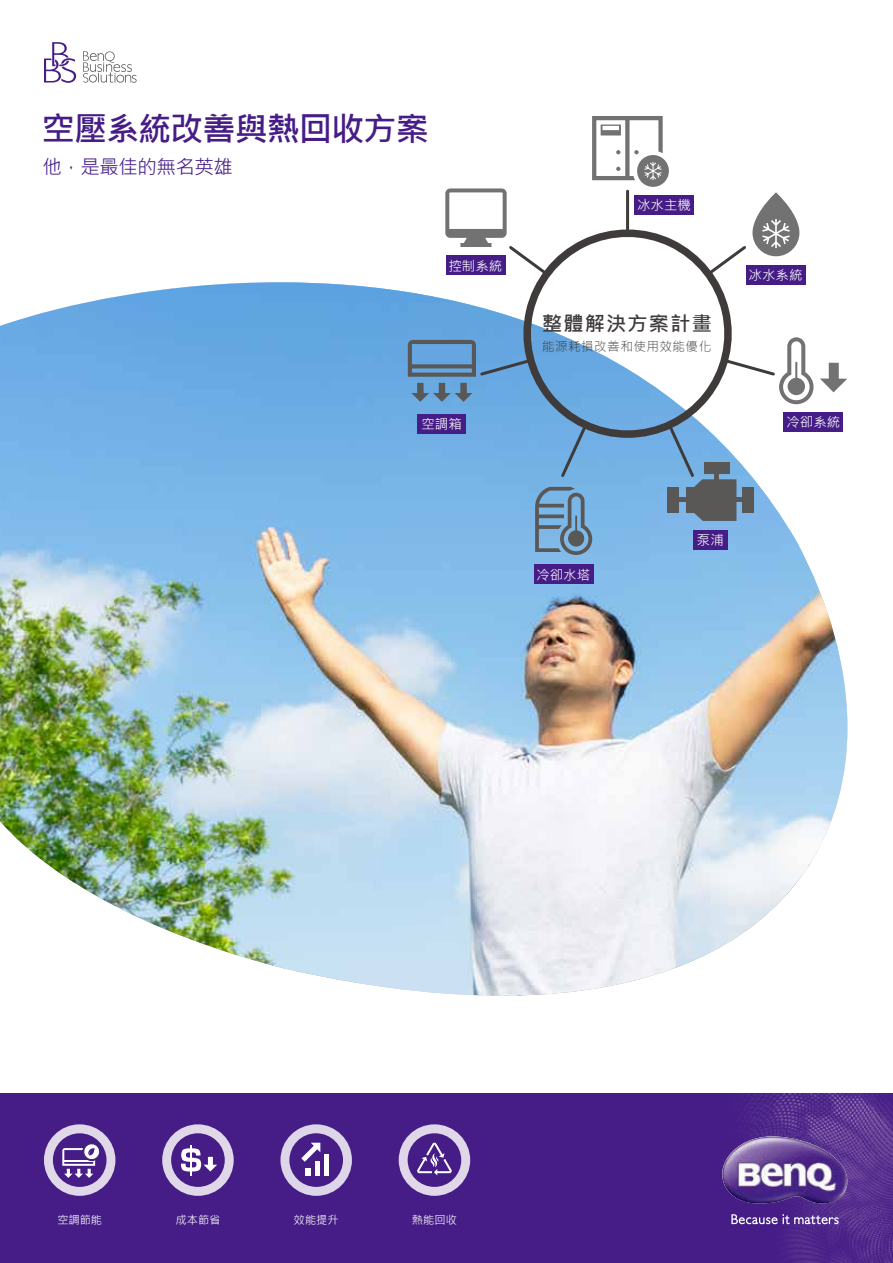
<style>
.page{position:relative;width:893px;height:1263px;background:#fff}
.page>*{position:absolute;margin:0;border:0;box-sizing:border-box;transform-origin:0 0}
.t1{font:700 33px "Microsoft Jheng Hei";letter-spacing:-.025em;color:#461d87}
.t2{font:700 20.25px "Microsoft Jheng Hei";letter-spacing:.06em;color:#3f3b3a}
.t3{font:19.5px "Microsoft Jheng Hei";letter-spacing:-.025em;color:#461d87}
.t4{font:13.5px "Microsoft Jheng Hei";color:#fff}
.t5{font:300 12.6px "Microsoft Jheng Hei";letter-spacing:.04em;color:#3f3b3a}
.t6{font:11.25px "Microsoft Jheng Hei";color:#fff}
</style>
<div class="page">
<div style="left:0;top:1093px;width:893px;height:170px;background:#461d87"></div>
<img style="left:731px;top:1094px;width:162px;height:169px">
<svg style="left:83px;top:51px;width:54px;height:32px"></svg>
<svg style="left:44px;top:42px;width:32px;height:41px"></svg>
<img style="left:722px;top:1136px;width:126px;height:67px">
<svg style="left:731px;top:1214px;width:108px;height:10px"></svg>
<div style="left:162px;top:1124px;width:72px;height:72px;background:#e0d8e9;border-radius:50%"></div>
<div style="left:171px;top:1133px;width:54px;height:54px;background:#461d87;border-radius:50%"></div>
<svg style="left:181px;top:1148px;width:36px;height:23px"></svg>
<hr style="left:190px;top:1145px;width:2px;height:30px;background:#fff">
<div style="left:44px;top:1124px;width:71px;height:72px;background:#e0d8e9;border-radius:50%"></div>
<div style="left:53px;top:1133px;width:54px;height:54px;background:#461d87;border-radius:50%"></div>
<svg style="left:62px;top:1142px;width:39px;height:36px"></svg>
<div style="left:280px;top:1124px;width:72px;height:72px;background:#ddd5e8;border-radius:50%"></div>
<div style="left:289px;top:1133px;width:54px;height:54px;background:#461d87;border-radius:50%"></div>
<svg style="left:306px;top:1168px;width:5px;height:7px"></svg>
<div style="left:315px;top:1161px;width:5px;height:14px;background:#fff"></div>
<div style="left:324px;top:1154px;width:5px;height:21px;background:#fff"></div>
<svg style="left:301px;top:1143px;width:19px;height:19px"></svg>
<div style="left:399px;top:1124px;width:71px;height:72px;background:#e0d8e9;border-radius:50%"></div>
<div style="left:408px;top:1133px;width:53px;height:54px;background:#461d87;border-radius:50%"></div>
<svg style="left:417px;top:1142px;width:35px;height:33px"></svg>
<img style="left:0;top:282px;width:847px;height:714px">
<hr style="left:626px;top:191px;width:3px;height:42px;background:#3f3b3a">
<svg style="left:559px;top:442px;width:31px;height:37px"></svg>
<svg style="left:522px;top:220px;width:214px;height:222px"></svg>
<div style="left:634px;top:196px;width:60px;height:19px;background:#461d87"></div>
<div style="left:783px;top:412px;width:60px;height:20px;background:#461d87"></div>
<div style="left:693px;top:530px;width:35px;height:20px;background:#461d87"></div>
<div style="left:534px;top:564px;width:60px;height:20px;background:#461d87"></div>
<div style="left:418px;top:414px;width:48px;height:20px;background:#461d87"></div>
<svg style="left:592px;top:116px;width:77px;height:71px"></svg>
<svg style="left:820px;top:363px;width:27px;height:29px"></svg>
<svg style="left:720px;top:337px;width:93px;height:67px"></svg>
<div style="left:788px;top:378px;width:17px;height:17px;background:#727272;border-radius:50%"></div>
<hr style="left:795px;top:362px;width:2px;height:22px;background:#727272">
<div style="left:746px;top:265px;width:60px;height:20px;background:#461d87"></div>
<svg style="left:704px;top:192px;width:95px;height:86px"></svg>
<div style="left:743px;top:487px;width:11px;height:25px;background:#595857"></div>
<hr style="left:735px;top:498px;width:10px;height:4px;background:#595857">
<svg style="left:665px;top:420px;width:71px;height:101px;background:#7694ae"></svg>
<svg style="left:535px;top:487px;width:57px;height:68px;background:#6e93b0"></svg>
<svg style="left:408px;top:340px;width:126px;height:62px;background:#6293bf"></svg>
<svg style="left:445px;top:188px;width:106px;height:90px"></svg>
<h1 class="t1" style="left:42px;top:109px;width:388px">空壓系統改善與熱回收方案</h1>
<h3 class="t3" style="left:42px;top:154px;width:192px">他，是最佳的無名英雄</h3>
<p class="t4" style="left:448px;top:257px;width:55px">控制系統</p>
<p class="t4" style="left:421px;top:416px;width:42px">空調箱</p>
<p class="t4" style="left:637px;top:197px;width:55px">冰水主機</p>
<h2 class="t2" style="left:542px;top:311px;width:171px">整體解決方案計畫</h2>
<p class="t5" style="left:542px;top:338px;width:171px">能源耗損改善和使用效能優化</p>
<p class="t4" style="left:749px;top:266px;width:55px">冰水系統</p>
<p class="t4" style="left:786px;top:413px;width:55px">冷卻系統</p>
<p class="t4" style="left:536px;top:566px;width:55px">冷卻水塔</p>
<p class="t4" style="left:697px;top:532px;width:28px">泵浦</p>
<p class="t6" style="left:57px;top:1212px;width:46px">空調節能</p>
<p class="t6" style="left:175px;top:1212px;width:46px">成本節省</p>
<p class="t6" style="left:294px;top:1212px;width:47px">效能提升</p>
<p class="t6" style="left:412px;top:1212px;width:46px">熱能回收</p>
</div>
